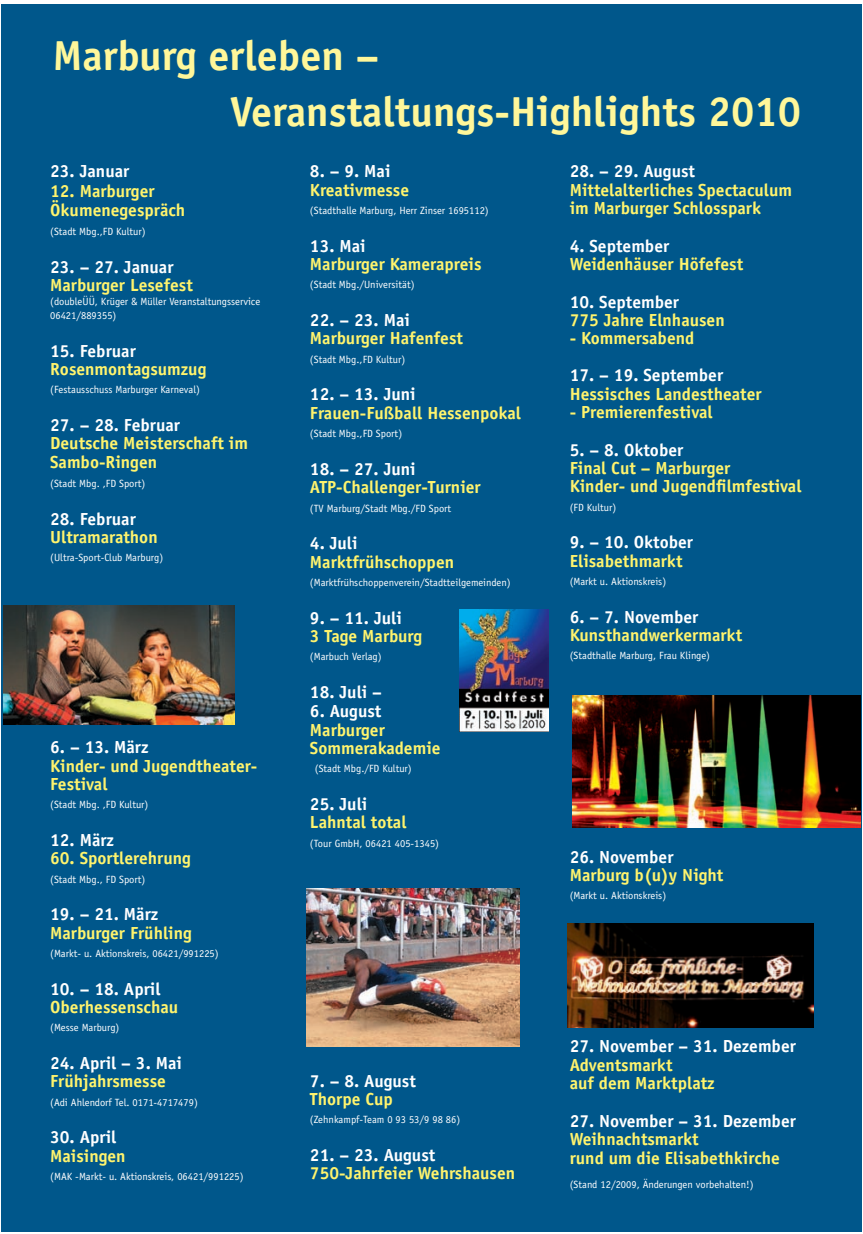
<style>
.page{position:relative;width:863px;height:1234px;background:#fff}
.page>*{position:absolute;margin:0;border:0;box-sizing:border-box;transform-origin:0 0}
.t1{font:700 42px/56px "Officina Sans";color:#fff79a}
.t2{font:700 17.5px/18.4px "Officina Sans";color:#fff46d}
.t3{font:700 17.5px/18.4px "Officina Sans";color:#fff}
.t4{font:10.5px/14px "Officina Sans";color:#fff}
.s1{color:#fff}
.s2{color:#fff46d}
</style>
<div class="page">
<div style="left:1px;top:4px;width:860px;height:1228px;background:#00578b"></div>
<img style="left:3px;top:605px;width:231px;height:119px">
<img style="left:567px;top:923px;width:246px;height:104px">
<img style="left:306px;top:889px;width:214px;height:157px">
<img style="left:572px;top:695px;width:288px;height:133px">
<img style="left:459px;top:609px;width:89px;height:122px">
<p class="t1" style="left:230px;top:31px;width:572px;text-indent:-177px">Marburg erleben –<br>Veranstaltungs-Highlights 2010</p>
<p class="t3" style="left:50px;top:164px;width:81px">23. Januar</p>
<p class="t2" style="left:50px;top:182px;width:137px;line-height:19.2px">12. Marburger<br>Ökumenegespräch</p>
<p class="t4" style="left:50px;top:225px;width:97px">(Stadt Mbg.,FD Kultur)</p>
<p class="t2" style="left:50px;top:259px;width:144px"><span class="s1">23. – 27. Januar<br></span>Marburger Lesefest</p>
<p class="t4" style="left:50px;top:295px;width:211px">(doubleÜÜ, Krüger &amp; Müller Veranstaltungsservice<br>06421/889355)</p>
<p class="t2" style="left:50px;top:343px;width:158px"><span class="s1">15. Februar<br></span>Rosenmontagsumzug</p>
<p class="t4" style="left:50px;top:384px;width:151px">(Festausschuss Marburger Karneval)</p>
<p class="t2" style="left:50px;top:417px;width:199px"><span class="s1">27. – 28. Februar<br></span>Deutsche Meisterschaft im<br>Sambo-Ringen</p>
<p class="t4" style="left:50px;top:477px;width:97px">(Stadt Mbg. ,FD Sport)</p>
<p class="t2" style="left:50px;top:511px;width:109px"><span class="s1">28. Februar<br></span>Ultramarathon</p>
<p class="t4" style="left:50px;top:552px;width:115px">(Ultra-Sport-Club Marburg)</p>
<p class="t2" style="left:50px;top:739px;width:209px"><span class="s1">6. – 13. März<br></span>Kinder- und Jugendtheater-<br>Festival</p>
<p class="t4" style="left:50px;top:798px;width:100px">(Stadt Mbg. ,FD Kultur)</p>
<p class="t3" style="left:50px;top:832px;width:65px">12. März</p>
<p class="t2" style="left:50px;top:850px;width:142px">60. Sportlerehrung</p>
<p class="t4" style="left:50px;top:873px;width:97px">(Stadt Mbg., FD Sport)</p>
<p class="t2" style="left:50px;top:906px;width:143px"><span class="s1">19. – 21. März<br></span>Marburger Frühling</p>
<p class="t4" style="left:50px;top:947px;width:170px">(Markt- u. Aktionskreis, 06421/991225)</p>
<p class="t2" style="left:50px;top:981px;width:129px"><span class="s1">10. – 18. April<br></span>Oberhessenschau</p>
<p class="t4" style="left:50px;top:1022px;width:71px">(Messe Marburg)</p>
<p class="t3" style="left:50px;top:1055px;width:133px">24. April – 3. Mai<br><span class="s2">Frühjahrsmesse</span></p>
<p class="t4" style="left:50px;top:1096px;width:149px">(Adi Ahlendorf Tel. 0171-4717479)</p>
<p class="t2" style="left:50px;top:1130px;width:77px"><span class="s1">30. April<br></span>Maisingen</p>
<p class="t4" style="left:50px;top:1170px;width:195px">(MAK -Markt- u. Aktionskreis, 06421/991225)</p>
<p class="t2" style="left:310px;top:164px;width:101px"><span class="s1">8. – 9. Mai<br></span>Kreativmesse</p>
<p class="t4" style="left:310px;top:204px;width:180px">(Stadthalle Marburg, Herr Zinser 1695112)</p>
<p class="t2" style="left:310px;top:238px;width:173px"><span class="s1">13. Mai<br></span>Marburger Kamerapreis</p>
<p class="t4" style="left:310px;top:279px;width:106px">(Stadt Mbg./Universität)</p>
<p class="t2" style="left:310px;top:312px;width:154px"><span class="s1">22. – 23. Mai<br></span>Marburger Hafenfest</p>
<p class="t4" style="left:310px;top:353px;width:97px">(Stadt Mbg.,FD Kultur)</p>
<p class="t2" style="left:310px;top:387px;width:212px"><span class="s1">12. – 13. Juni<br></span>Frauen-Fußball Hessenpokal</p>
<p class="t4" style="left:310px;top:427px;width:94px">(Stadt Mbg.,FD Sport)</p>
<p class="t2" style="left:310px;top:461px;width:172px"><span class="s1">18. – 27. Juni<br></span>ATP-Challenger-Turnier</p>
<p class="t4" style="left:310px;top:502px;width:143px">(TV Marburg/Stadt Mbg./FD Sport</p>
<p class="t2" style="left:310px;top:535px;width:146px"><span class="s1">4. Juli<br></span>Marktfrühschoppen</p>
<p class="t4" style="left:310px;top:576px;width:202px">(Marktfrühschoppenverein/Stadtteilgemeinden)</p>
<p class="t2" style="left:310px;top:610px;width:114px"><span class="s1">9. – 11. Juli<br></span>3 Tage Marburg</p>
<p class="t4" style="left:310px;top:651px;width:73px">(Marbuch Verlag)</p>
<p class="t3" style="left:310px;top:684px;width:74px">18. Juli –</p>
<p class="t2" style="left:310px;top:703px;width:132px"><span class="s1">6. August<br></span>Marburger<br>Sommerakademie</p>
<p class="t4" style="left:315px;top:763px;width:98px">(Stadt Mbg./FD Kultur)</p>
<p class="t2" style="left:310px;top:796px;width:98px"><span class="s1">25. Juli<br></span>Lahntal total</p>
<p class="t4" style="left:310px;top:837px;width:131px">(Tour GmbH, 06421 405-1345)</p>
<p class="t2" style="left:570px;top:164px;width:224px"><span class="s1">28. – 29. August<br></span>Mittelalterliches Spectaculum im Marburger Schlosspark</p>
<p class="t2" style="left:570px;top:238px;width:175px"><span class="s1">4. September<br></span>Weidenhäuser Höfefest</p>
<p class="t2" style="left:570px;top:294px;width:156px"><span class="s1">10. September<br></span>775 Jahre Elnhausen</p>
<p class="t2" style="left:570px;top:331px;width:126px">- Kommersabend</p>
<p class="t2" style="left:570px;top:367px;width:193px"><span class="s1">17. – 19. September<br></span>Hessisches Landestheater</p>
<p class="t2" style="left:570px;top:404px;width:144px">- Premierenfestival</p>
<p class="t2" style="left:570px;top:442px;width:233px"><span class="s1">5. – 8. Oktober<br></span>Final Cut – Marburger<br>Kinder- und Jugendfilmfestival</p>
<p class="t4" style="left:570px;top:501px;width:48px">(FD Kultur)</p>
<p class="t2" style="left:570px;top:535px;width:125px"><span class="s1">9. – 10. Oktober<br></span>Elisabethmarkt</p>
<p class="t4" style="left:570px;top:575px;width:98px">(Markt u. Aktionskreis)</p>
<p class="t2" style="left:570px;top:609px;width:174px"><span class="s1">6. – 7. November<br></span>Kunsthandwerkermarkt</p>
<p class="t4" style="left:570px;top:650px;width:142px">(Stadthalle Marburg, Frau Klinge)</p>
<p class="t2" style="left:570px;top:849px;width:155px"><span class="s1">26. November<br></span>Marburg b(u)y Night</p>
<p class="t4" style="left:570px;top:889px;width:98px">(Markt u. Aktionskreis)</p>
<p class="t3" style="left:310px;top:1073px;width:107px">7. – 8. August<br><span class="s2">Thorpe Cup</span></p>
<p class="t4" style="left:310px;top:1113px;width:152px">(Zehnkampf-Team 0 93 53/9 98 86)</p>
<p class="t2" style="left:310px;top:1147px;width:207px"><span class="s1">21. – 23. August<br></span>750-Jahrfeier Wehrshausen</p>
<p class="t2" style="left:570px;top:1039px;width:228px"><span class="s1">27. November – 31. Dezember<br></span>Adventsmarkt<br>auf dem Marktplatz</p>
<p class="t2" style="left:570px;top:1113px;width:228px"><span class="s1">27. November – 31. Dezember<br></span>Weihnachtsmarkt<br>rund um die Elisabethkirche</p>
<p class="t4" style="left:570px;top:1178px;width:185px">(Stand 12/2009, Änderungen vorbehalten!)</p>
</div>
